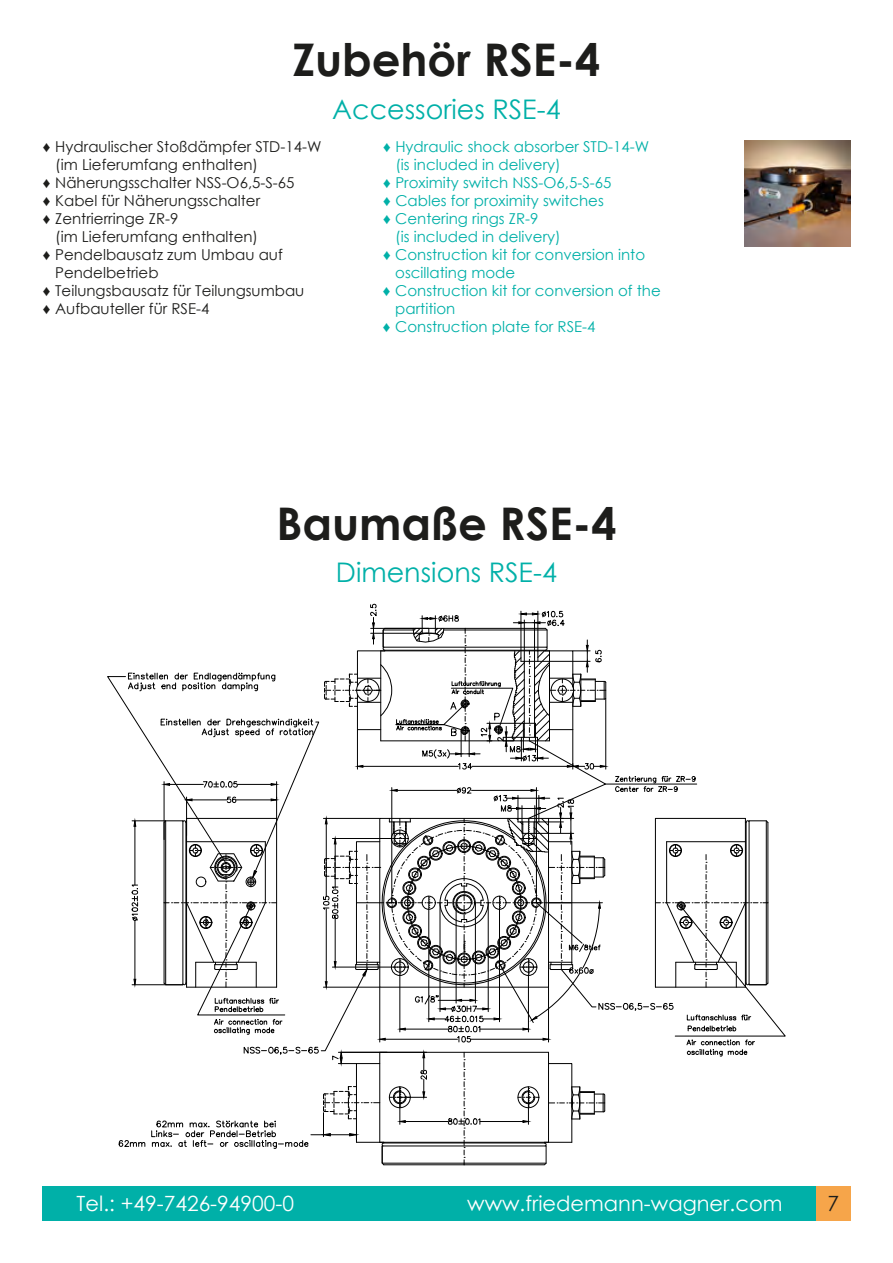
<style>
.page{position:relative;width:893px;height:1263px;background:#fff}
.page>*{position:absolute;margin:0;border:0;box-sizing:border-box;transform-origin:0 0}
.t1{font:700 45px "Century Gothic";color:#1d1d1b}
.t2{font:27px "Century Gothic";color:#00b0a8}
.t3{font:21px "Century Gothic";color:#fff}
.t4{font:21px "Century Gothic";color:#1d1d1b}
.t5{font:15px "Century Gothic";color:#00b0a8}
.t6{font:15px "Century Gothic";color:#1d1d1b}
</style>
<div class="page">
<svg style="left:107px;top:604px;width:679px;height:561px"></svg>
<img style="left:744px;top:140px;width:106px;height:107px">
<div style="left:43px;top:1186px;width:807px;height:34px;background:#00b0a8"></div>
<div style="left:816px;top:1186px;width:34px;height:34px;background:#f6a54a"></div>
<h1 class="t1" style="left:293px;top:26px;width:309px">Zubehör RSE-4</h1>
<h2 class="t2" style="left:332px;top:90px;width:230px">Accessories RSE-4</h2>
<p class="t6" style="left:43px;top:136px;width:280px">♦ Hydraulischer Stoßdämpfer STD-14-W</p>
<p class="t6" style="left:55px;top:154px;width:204px">(im Lieferumfang enthalten)</p>
<p class="t6" style="left:43px;top:172px;width:253px">♦ Näherungsschalter NSS-O6,5-S-65</p>
<p class="t6" style="left:43px;top:190px;width:219px">♦ Kabel für Näherungsschalter</p>
<p class="t6" style="left:43px;top:208px;width:137px">♦ Zentrierringe ZR-9</p>
<p class="t6" style="left:55px;top:226px;width:204px">(im Lieferumfang enthalten)</p>
<p class="t6" style="left:43px;top:244px;width:241px">♦ Pendelbausatz zum Umbau auf</p>
<p class="t6" style="left:55px;top:262px;width:105px">Pendelbetrieb</p>
<p class="t6" style="left:43px;top:280px;width:263px">♦ Teilungsbausatz für Teilungsumbau</p>
<p class="t6" style="left:43px;top:298px;width:168px">♦ Aufbauteller für RSE-4</p>
<p class="t5" style="left:383px;top:136px;width:268px">♦ Hydraulic shock absorber STD-14-W</p>
<p class="t5" style="left:395px;top:154px;width:167px">(is included in delivery)</p>
<p class="t5" style="left:383px;top:172px;width:230px">♦ Proximity switch NSS-O6,5-S-65</p>
<p class="t5" style="left:383px;top:190px;width:222px">♦ Cables for proximity switches</p>
<p class="t5" style="left:383px;top:208px;width:157px">♦ Centering rings ZR-9</p>
<p class="t5" style="left:395px;top:226px;width:167px">(is included in delivery)</p>
<p class="t5" style="left:383px;top:244px;width:264px">♦ Construction kit for conversion into</p>
<p class="t5" style="left:395px;top:262px;width:121px">oscillating mode</p>
<p class="t5" style="left:383px;top:280px;width:279px">♦ Construction kit for conversion of the</p>
<p class="t5" style="left:395px;top:298px;width:62px">partition</p>
<p class="t5" style="left:383px;top:316px;width:214px">♦ Construction plate for RSE-4</p>
<h1 class="t1" style="left:276px;top:489px;width:342px">Baumaße RSE-4</h1>
<h2 class="t2" style="left:336px;top:553px;width:223px">Dimensions RSE-4</h2>
<h3 class="t3" style="left:77px;top:1189px;width:219px">Tel.: +49-7426-94900-0</h3>
<h3 class="t3" style="left:467px;top:1189px;width:317px">www.friedemann-wagner.com</h3>
<h3 class="t4" style="left:828px;top:1189px;width:13px">7</h3>
<h3 class="t3" style="left:111px;top:1189px;width:219px">Tel.: +49-7426-94900-0</h3>
<h3 class="t3" style="left:519px;top:1189px;width:299px">ww.friedemann-wagner.com</h3>
</div>
